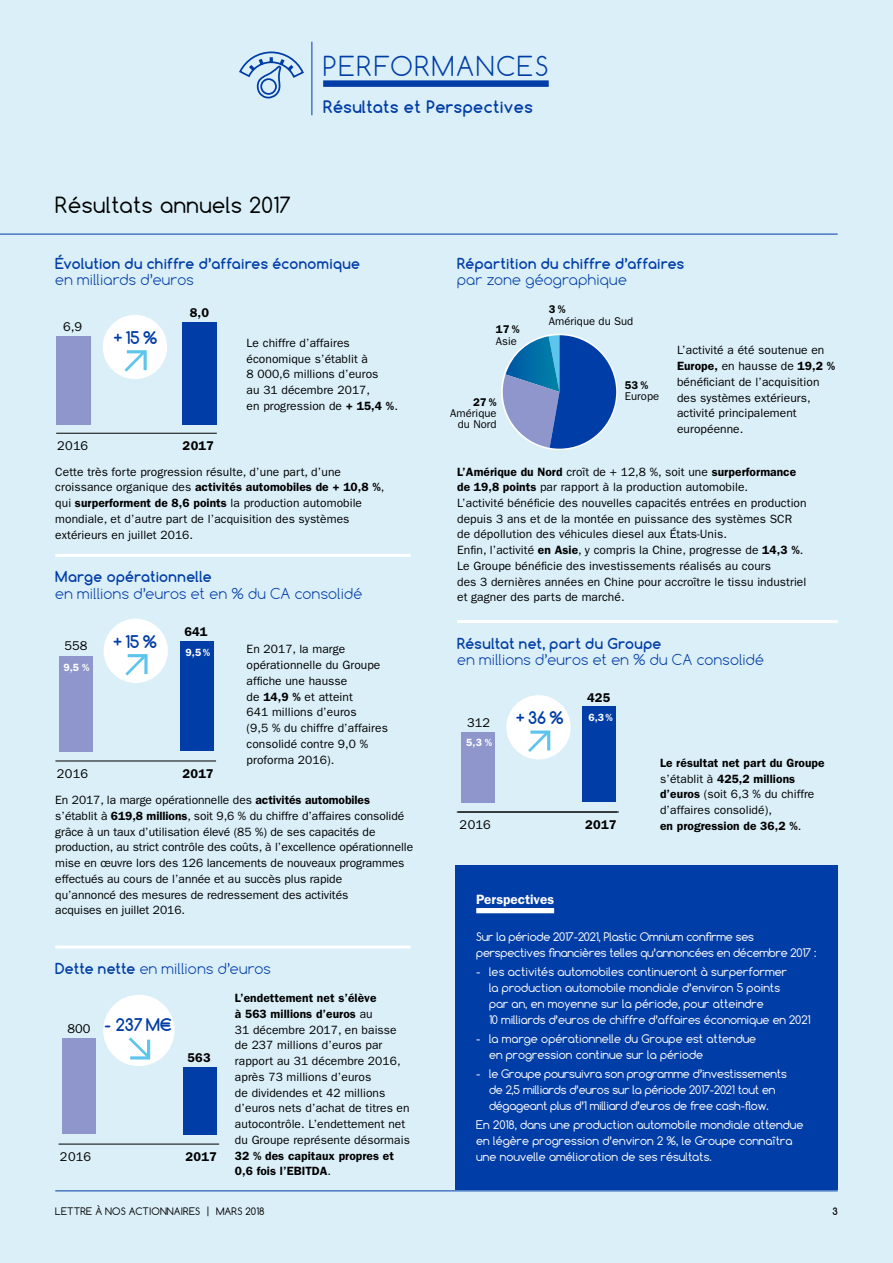
<style>
.page{position:relative;width:893px;height:1263px;background:#dbeff8}
.page>*{position:absolute;margin:0;border:0;box-sizing:border-box;transform-origin:0 0}
.t1{font:300 25.95px "Comfortaa";letter-spacing:.075em;color:#003da6}
.t2{font:21px "Comfortaa";letter-spacing:.025em;color:#000}
.t3{font:700 16.5px "Comfortaa";color:#003da6}
.t4{font:700 16.2px "Comfortaa";letter-spacing:.025em;color:#003da6}
.t5{font:300 14.25px "Comfortaa";letter-spacing:.025em;color:#003da6}
.t6{font:700 14.25px "Comfortaa";letter-spacing:.02em;color:#003da6}
.t7{font:600 13.5px "ITC Franklin Gothic Std";color:#fff}
.t8{font:12.75px "ITC Franklin Gothic Std";letter-spacing:.005em;color:#000}
.t9{font:600 12.75px "ITC Franklin Gothic Std";letter-spacing:.005em;color:#000}
.t10{font:12px/15.8px "ITC Franklin Gothic Std";letter-spacing:.005em;color:#000}
.t11{font:600 12px/15.8px "ITC Franklin Gothic Std";letter-spacing:.005em;color:#000}
.t12{font:11.25px/15.8px "Comfortaa";color:#fff}
.t13{font:11.25px/15.8px "Comfortaa";letter-spacing:-.02em;color:#fff}
.t14{font:11.25px/11.2px "ITC Franklin Gothic Std";letter-spacing:.005em;color:#000;text-align:right}
.t15{font:600 11.25px "ITC Franklin Gothic Std";color:#000}
.t16{font:600 10.5px "ITC Franklin Gothic Std";color:#fff}
.t17{font:9.75px "Comfortaa";letter-spacing:.01em;color:#000}
.t18{font:700 9.75px "Comfortaa";color:#000}
.s1{font-weight:600}
.s2{font-weight:400}
.s3{font-weight:700}
</style>
<div class="page">
<hr style="left:0;top:234px;width:838px;height:1px;background:#003da6">
<div style="left:323px;top:80px;width:226px;height:7px;background:#003da6"></div>
<hr style="left:311px;top:42px;width:1px;height:73px;background:#003da6">
<svg style="left:239px;top:51px;width:65px;height:48px"></svg>
<div style="left:260px;top:78px;width:17px;height:17px;border:2px solid #003da6;border-radius:50%"></div>
<div style="left:183px;top:322px;width:34px;height:102px;background:#003da6"></div>
<div style="left:56px;top:336px;width:35px;height:88px;background:#8f96cb"></div>
<div style="left:103px;top:315px;width:64px;height:64px;background:#fff;border-radius:50%"></div>
<svg style="left:124px;top:350px;width:23px;height:22px"></svg>
<hr style="left:56px;top:433px;width:161px;height:1px;background:#000">
<svg style="left:501px;top:335px;width:115px;height:114px"></svg>
<div style="left:180px;top:642px;width:33px;height:109px;background:#003da6"></div>
<div style="left:59px;top:656px;width:33px;height:95px;background:#8f96cb"></div>
<div style="left:104px;top:619px;width:64px;height:64px;background:#fff;border-radius:50%"></div>
<hr style="left:55px;top:761px;width:161px;height:1px;background:#000">
<svg style="left:125px;top:654px;width:23px;height:22px"></svg>
<hr style="left:55px;top:554px;width:356px;height:3px;background:#fff">
<div style="left:583px;top:706px;width:33px;height:96px;background:#003da6"></div>
<div style="left:462px;top:732px;width:33px;height:70px;background:#8f96cb"></div>
<div style="left:506px;top:695px;width:65px;height:64px;background:#fff;border-radius:50%"></div>
<hr style="left:458px;top:812px;width:161px;height:1px;background:#000">
<svg style="left:528px;top:730px;width:23px;height:22px"></svg>
<hr style="left:457px;top:812px;width:160px;height:1px;background:#000">
<hr style="left:457px;top:620px;width:381px;height:3px;background:#fff">
<div style="left:183px;top:1067px;width:33px;height:67px;background:#003da6"></div>
<div style="left:62px;top:1039px;width:33px;height:95px;background:#8f96cb"></div>
<div style="left:103px;top:995px;width:72px;height:71px;background:#fff;border-radius:50%"></div>
<hr style="left:59px;top:1144px;width:160px;height:1px;background:#000">
<svg style="left:128px;top:1037px;width:23px;height:23px"></svg>
<hr style="left:55px;top:945px;width:356px;height:3px;background:#fff">
<div style="left:455px;top:866px;width:383px;height:324px;background:#003da6"></div>
<div style="left:476px;top:908px;width:78px;height:5px;background:#fff"></div>
<hr style="left:55px;top:1190px;width:783px;height:1px;background:#003da6">
<h2 class="t2" style="left:55px;top:192px;width:237px">Résultats annuels 2017</h2>
<h1 class="t1" style="left:323px;top:49px;width:227px">PERFORMANCES</h1>
<h3 class="t4" style="left:323px;top:96px;width:211px">Résultats et Perspectives</h3>
<p class="t6" style="left:55px;top:254px;width:306px">Évolution du chiffre d’affaires économique</p>
<p class="t5" style="left:55px;top:271px;width:140px">en milliards d’euros</p>
<p class="t8" style="left:63px;top:319px;width:21px">6,9</p>
<h3 class="t3" style="left:114px;top:327px;width:45px">+15%</h3>
<p class="t9" style="left:190px;top:305px;width:21px">8,0</p>
<p class="t8" style="left:57px;top:438px;width:33px">2016</p>
<p class="t9" style="left:183px;top:438px;width:33px">2017</p>
<p class="t10" style="left:247px;top:335px;width:153px">Le chiffre d’affaires économique s’établit à<br>8 000,6 millions d’euros<br>au 31 décembre 2017,<br>en progression de <span class="s1">+ 15,4 %</span>.</p>
<p class="t6" style="left:457px;top:254px;width:229px">Répartition du chiffre d’affaires</p>
<p class="t5" style="left:457px;top:271px;width:171px">par zone géographique</p>
<p class="t15" style="left:496px;top:323px;width:25px">17 %</p>
<p class="t14" style="left:496px;top:335px;width:23px">Asie</p>
<p class="t15" style="left:473px;top:395px;width:25px">27 %</p>
<p class="t14" style="left:450px;top:408px;width:48px">Amérique du Nord</p>
<p class="t15" style="left:549px;top:303px;width:18px">3 %</p>
<p class="t14" style="left:549px;top:315px;width:86px">Amérique du Sud</p>
<p class="t15" style="left:625px;top:378px;width:25px">53 %</p>
<p class="t14" style="left:625px;top:391px;width:36px">Europe</p>
<p class="t10" style="left:677px;top:343px;width:160px">L’activité a été soutenue en<br><span class="s1">Europe,</span> en hausse de <span class="s1">19,2 % </span>bénéficiant de l’acquisition des systèmes extérieurs, activité principalement européenne.</p>
<p class="t10" style="left:55px;top:464px;width:331px">Cette très forte progression résulte, d’une part, d’une croissance organique des <span class="s1">activités automobiles de + 10,8 %</span>, qui <span class="s1">surperforment de 8,6 points</span> la production automobile mondiale, et d’autre part de l’acquisition des systèmes extérieurs en juillet 2016.</p>
<p class="t10" style="left:457px;top:464px;width:351px"><span class="s1">L’Amérique du Nord</span> croît de + 12,8 %, soit une <span class="s1">surperformance de 19,8 points</span> par rapport à la production automobile.<br>L’activité bénéficie des nouvelles capacités entrées en production depuis 3 ans et de la montée en puissance des systèmes SCR de dépollution des véhicules diesel aux États-Unis.<br>Enfin, l’activité <span class="s1">en Asie</span>, y compris la Chine, progresse de <span class="s1">14,3 %</span>.<br>Le Groupe bénéficie des investissements réalisés au cours<br>des 3 dernières années en Chine pour accroître le tissu industriel et gagner des parts de marché.</p>
<p class="t8" style="left:64px;top:638px;width:25px">558</p>
<p class="t6" style="left:55px;top:568px;width:158px">Marge opérationnelle</p>
<p class="t5" style="left:55px;top:584px;width:308px">en millions d’euros et en % du CA consolidé</p>
<p class="t9" style="left:184px;top:624px;width:25px">641</p>
<h3 class="t3" style="left:113px;top:631px;width:45px">+15%</h3>
<p class="t6" style="left:457px;top:634px;width:206px">Résultat net, part du Groupe</p>
<p class="t5" style="left:457px;top:651px;width:308px">en millions d’euros et en % du CA consolidé</p>
<p class="t10" style="left:247px;top:641px;width:143px">En 2017, la marge opérationnelle du Groupe affiche une hausse<br>de <span class="s1">14,9 %</span> et atteint<br>641 millions d’euros<br>(9,5 % du chiffre d’affaires consolidé contre 9,0 % proforma 2016).</p>
<p class="t16" style="left:186px;top:647px;width:26px">9,5%</p>
<p class="t16" style="left:63px;top:661px;width:27px">9,5 %</p>
<p class="t9" style="left:587px;top:690px;width:25px">425</p>
<h3 class="t3" style="left:516px;top:707px;width:49px">+36%</h3>
<p class="t16" style="left:588px;top:711px;width:26px">6,3%</p>
<p class="t8" style="left:467px;top:716px;width:25px">312</p>
<p class="t16" style="left:466px;top:736px;width:27px">5,3 %</p>
<p class="t11" style="left:660px;top:755px;width:166px">Le résultat net part du Groupe <span class="s2">s’établit à</span> 425,2 millions d’euros <span class="s2">(soit 6,3 % du chiffre d’affaires consolidé),<br></span>en progression de 36,2 %<span class="s2">.</span></p>
<p class="t8" style="left:57px;top:766px;width:33px">2016</p>
<p class="t9" style="left:182px;top:766px;width:33px">2017</p>
<p class="t10" style="left:55px;top:792px;width:359px">En 2017, la marge opérationnelle des <span class="s1">activités automobiles </span>s’établit à <span class="s1">619,8 millions</span>, soit 9,6 % du chiffre d’affaires consolidé grâce à un taux d’utilisation élevé (85 %) de ses capacités de production, au strict contrôle des coûts, à l’excellence opérationnelle mise en œuvre lors des 126 lancements de nouveaux programmes effectués au cours de l’année et au succès plus rapide<br>qu’annoncé des mesures de redressement des activités<br>acquises en juillet 2016.</p>
<p class="t8" style="left:459px;top:817px;width:33px">2016</p>
<p class="t9" style="left:585px;top:817px;width:33px">2017</p>
<p class="t7" style="left:476px;top:891px;width:79px">Perspectives</p>
<p class="t13" style="left:476px;top:929px;width:342px">Sur la période 2017-2021, Plastic Omnium confirme ses perspectives financières telles qu’annoncées en décembre 2017 :</p>
<p class="t12" style="left:489px;top:964px;width:323px;text-indent:-13px">- les activités automobiles continueront à surperformer<br>la production automobile mondiale d’environ 5 points<br>par an, en moyenne sur la période, pour atteindre<br>10 milliards d’euros de chiffre d’affaires économique en 2021</p>
<p class="t12" style="left:489px;top:1031px;width:269px;text-indent:-13px">- la marge opérationnelle du Groupe est attendue en progression continue sur la période</p>
<p class="t13" style="left:476px;top:1066px;width:312px;text-align:center">- le Groupe poursuivra son programme d’investissements de 2,5 milliards d’euros sur la période 2017-2021 tout en dégageant plus d’1 milliard d’euros de free cash-flow.</p>
<p class="t12" style="left:476px;top:1117px;width:329px">En 2018, dans une production automobile mondiale attendue en légère progression d’environ 2 %, le Groupe connaîtra une nouvelle amélioration de ses résultats.</p>
<p class="t5" style="left:55px;top:959px;width:217px"><span class="s3">Dette nette</span> en millions d’euros</p>
<p class="t10" style="left:235px;top:990px;width:176px"><span class="s1">L’endettement net s’élève<br>à 563 millions d’euros</span> au<br>31 décembre 2017, en baisse de 237 millions d’euros par rapport au 31 décembre 2016, après 73 millions d’euros<br>de dividendes et 42 millions d’euros nets d’achat de titres en autocontrôle. L’endettement net du Groupe représente désormais</p>
<p class="t11" style="left:235px;top:1147px;width:161px">32 % des capitaux propres et<br>0,6 fois l’EBITDA<span class="s2">.</span></p>
<h3 class="t3" style="left:104px;top:1014px;width:69px">- 237 M€</h3>
<p class="t8" style="left:67px;top:1021px;width:25px">800</p>
<p class="t9" style="left:188px;top:1050px;width:25px">563</p>
<p class="t8" style="left:60px;top:1149px;width:33px">2016</p>
<p class="t9" style="left:185px;top:1149px;width:33px">2017</p>
<p class="t17" style="left:55px;top:1205px;width:211px">LETTRE À NOS ACTIONNAIRES | MARS 2018</p>
<p class="t18" style="left:832px;top:1205px;width:7px">3</p>
</div>
